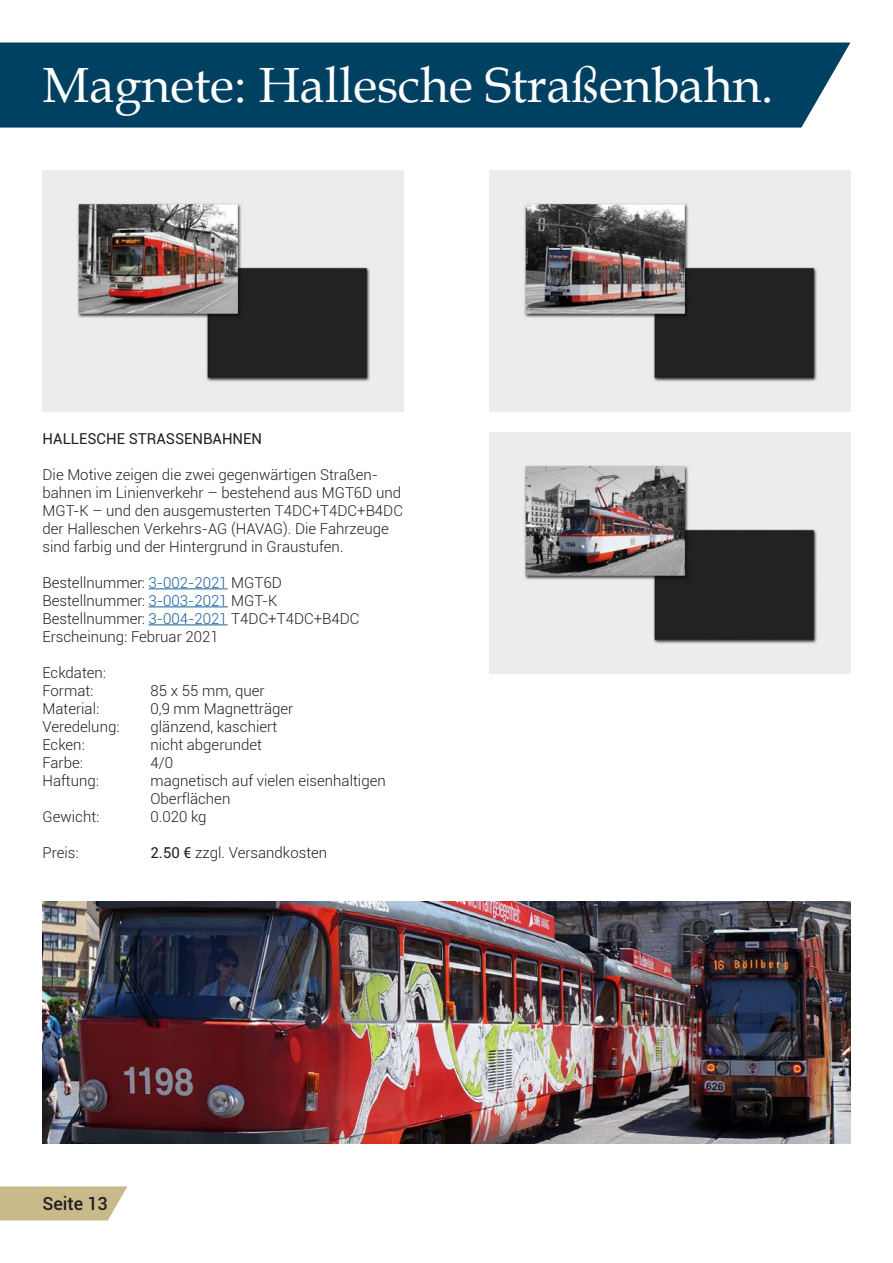
<style>
.page{position:relative;width:893px;height:1263px;background:#fff}
.page>*{position:absolute;margin:0;border:0;box-sizing:border-box;transform-origin:0 0}
.t1{font:49.5px "Book Antiqua";color:#fff}
.t2{font:500 18px "Roboto";color:#231f20}
.t3{font:300 15px/18px "Roboto";color:#231f20}
.t4{font:15px "Roboto";color:#231f20}
.s1{color:#175d9e}
.s2{font-weight:400}
</style>
<div class="page">
<div style="left:0;top:43px;width:850px;height:85px;background:#004162"></div>
<hr style="left:149px;top:588px;width:79px;height:1px;background:#175d9e">
<hr style="left:149px;top:606px;width:79px;height:1px;background:#175d9e">
<hr style="left:149px;top:624px;width:79px;height:1px;background:#175d9e">
<svg style="left:0;top:1186px;width:127px;height:34px"></svg>
<img style="left:42px;top:901px;width:808px;height:243px">
<img style="left:43px;top:170px;width:361px;height:241px">
<img style="left:489px;top:170px;width:361px;height:241px">
<img style="left:489px;top:432px;width:361px;height:242px">
<h1 class="t1" style="left:43px;top:50px;width:733px">Magnete: Hallesche Straßenbahn.</h1>
<p class="t4" style="left:43px;top:428px;width:221px">HALLESCHE STRASSENBAHNEN</p>
<p class="t3" style="left:43px;top:465px;width:362px">Die Motive zeigen die zwei gegenwärtigen Straßen&shy;bahnen im Linienverkehr – bestehend aus MGT6D und MGT-K – und den ausgemusterten T4DC+T4DC+B4DC der Halleschen Verkehrs-AG (HAVAG). Die Fahrzeuge sind farbig und der Hintergrund in Graustufen.</p>
<p class="t3" style="left:43px;top:573px;width:318px">Bestellnummer: <span class="s1">3-002-2021</span> MGT6D Bestellnummer: <span class="s1">3-003-2021</span> MGT-K Bestellnummer: <span class="s1">3-004-2021</span> T4DC+T4DC+B4DC Erscheinung: Februar 2021</p>
<p class="t3" style="left:43px;top:663px;width:65px">Eckdaten:<br>Format:</p>
<p class="t3" style="left:151px;top:681px;width:116px">85 x 55 mm, quer</p>
<p class="t3" style="left:43px;top:699px;width:58px">Material:</p>
<p class="t3" style="left:151px;top:699px;width:144px">0,9 mm Magnetträger</p>
<p class="t3" style="left:43px;top:717px;width:79px">Veredelung:</p>
<p class="t3" style="left:151px;top:717px;width:128px">glänzend, kaschiert</p>
<p class="t3" style="left:43px;top:735px;width:44px">Ecken:</p>
<p class="t3" style="left:151px;top:735px;width:113px">nicht abgerundet</p>
<p class="t3" style="left:43px;top:753px;width:42px">Farbe:</p>
<p class="t3" style="left:151px;top:753px;width:24px">4/0</p>
<p class="t3" style="left:43px;top:771px;width:58px">Haftung:</p>
<p class="t3" style="left:151px;top:771px;width:237px">magnetisch auf vielen eisenhaltigen<br>Oberflächen</p>
<p class="t3" style="left:43px;top:807px;width:58px">Gewicht:</p>
<p class="t3" style="left:151px;top:807px;width:58px">0.020 kg</p>
<p class="t3" style="left:43px;top:843px;width:38px">Preis:</p>
<p class="t3" style="left:151px;top:843px;width:178px"><span class="s2">2.50 €</span> zzgl. Versandkosten</p>
<p class="t2" style="left:42px;top:1191px;width:67px">Seite 13</p>
</div>
